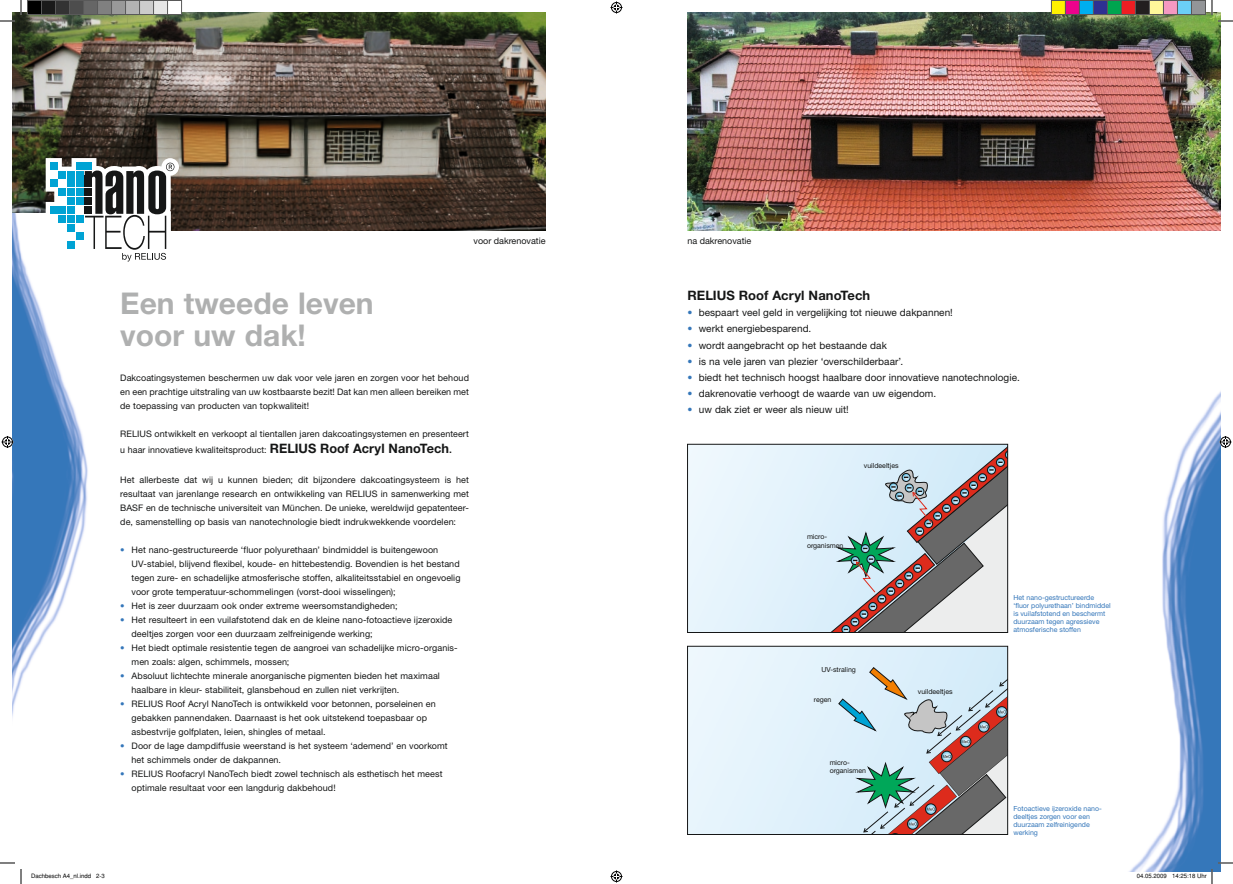
<style>
.page{position:relative;width:1233px;height:884px;background:#fff}
.page>*{position:absolute;margin:0;border:0;box-sizing:border-box;transform-origin:0 0}
.t1{font:700 30px/32px "Helvetica Neue LT";color:#afb0b0}
.t2{font:700 13px "Helvetica Neue LT";letter-spacing:.005em;color:#151616}
.t3{font:10px "Helvetica Neue LT";letter-spacing:.005em;color:#151616}
.t4{font:9px/14px "Helvetica Neue LT";letter-spacing:.01em;color:#151616}
.t5{font:7px/8px "Helvetica Neue LT";color:#3577ba}
.t6{font:7px/8.4px "Helvetica Neue LT";color:#151616}
.t7{font:6px "Helvetica";color:#000}
.s1{font-weight:700;font-size:13px}
.s2{font-size:13px}
.s3{color:#3577ba}
</style>
<div class="page">
<img style="left:12px;top:12px;width:533px;height:219px">
<img style="left:1130px;top:392px;width:90px;height:479px">
<img style="left:12px;top:213px;width:76px;height:505px">
<svg style="left:46px;top:158px;width:133px;height:108px"></svg>
<div style="left:687px;top:444px;width:320px;height:188px;background:#e7f4fc"></div>
<svg style="left:786px;top:444px;width:222px;height:188px"></svg>
<div style="left:687px;top:444px;width:320px;height:189px;border:1px solid #151616"></div>
<svg style="left:798px;top:665px;width:207px;height:168px;background:#bdc7cd"></svg>
<div style="left:687px;top:646px;width:320px;height:189px;border:1px solid #151616"></div>
<img style="left:687px;top:12px;width:533px;height:219px">
<svg style="left:1218px;top:20px;width:15px;height:2px"></svg>
<svg style="left:1218px;top:862px;width:15px;height:2px"></svg>
<svg style="left:0;top:0;width:22px;height:22px"></svg>
<svg style="left:0;top:862px;width:22px;height:22px"></svg>
<svg style="left:1211px;top:0;width:1px;height:15px"></svg>
<svg style="left:610px;top:2px;width:12px;height:12px"></svg>
<svg style="left:610px;top:870px;width:12px;height:12px"></svg>
<svg style="left:2px;top:436px;width:12px;height:12px"></svg>
<svg style="left:1219px;top:436px;width:12px;height:12px"></svg>
<div style="left:28px;top:0;width:14px;height:14px;background:#000"></div>
<div style="left:27px;top:0;width:15px;height:15px;border:1px solid #595959"></div>
<div style="left:42px;top:0;width:14px;height:14px;background:#1a1a1a"></div>
<div style="left:41px;top:0;width:15px;height:15px;border:1px solid #595959"></div>
<div style="left:56px;top:0;width:14px;height:14px;background:#333"></div>
<div style="left:55px;top:0;width:15px;height:15px;border:1px solid #595959"></div>
<div style="left:70px;top:0;width:14px;height:14px;background:#4d4d4d"></div>
<div style="left:69px;top:0;width:15px;height:15px;border:1px solid #595959"></div>
<div style="left:84px;top:0;width:14px;height:14px;background:#666"></div>
<div style="left:83px;top:0;width:15px;height:15px;border:1px solid #595959"></div>
<div style="left:98px;top:0;width:14px;height:14px;background:#808080"></div>
<div style="left:97px;top:0;width:15px;height:15px;border:1px solid #595959"></div>
<div style="left:112px;top:0;width:14px;height:14px;background:#999"></div>
<div style="left:111px;top:0;width:15px;height:15px;border:1px solid #595959"></div>
<div style="left:126px;top:0;width:14px;height:14px;background:#b3b3b3"></div>
<div style="left:125px;top:0;width:15px;height:15px;border:1px solid #595959"></div>
<div style="left:140px;top:0;width:14px;height:14px;background:#ccc"></div>
<div style="left:139px;top:0;width:15px;height:15px;border:1px solid #595959"></div>
<div style="left:154px;top:0;width:14px;height:14px;background:#e6e6e6"></div>
<div style="left:153px;top:0;width:15px;height:15px;border:1px solid #595959"></div>
<div style="left:168px;top:0;width:14px;height:14px;background:#fff"></div>
<div style="left:167px;top:0;width:15px;height:15px;border:1px solid #595959"></div>
<div style="left:1051px;top:0;width:14px;height:14px;background:#fff101"></div>
<div style="left:1051px;top:0;width:15px;height:15px;border:1px solid #595959"></div>
<div style="left:1065px;top:0;width:14px;height:14px;background:#ed028c"></div>
<div style="left:1065px;top:0;width:15px;height:15px;border:1px solid #595959"></div>
<div style="left:1079px;top:0;width:14px;height:14px;background:#00aeef"></div>
<div style="left:1079px;top:0;width:15px;height:15px;border:1px solid #595959"></div>
<div style="left:1093px;top:0;width:14px;height:14px;background:#2e3092"></div>
<div style="left:1093px;top:0;width:15px;height:15px;border:1px solid #595959"></div>
<div style="left:1107px;top:0;width:14px;height:14px;background:#00a54f"></div>
<div style="left:1107px;top:0;width:15px;height:15px;border:1px solid #595959"></div>
<div style="left:1121px;top:0;width:14px;height:14px;background:#ee1d23"></div>
<div style="left:1121px;top:0;width:15px;height:15px;border:1px solid #595959"></div>
<div style="left:1135px;top:0;width:14px;height:14px;background:#231f20"></div>
<div style="left:1135px;top:0;width:15px;height:15px;border:1px solid #595959"></div>
<div style="left:1149px;top:0;width:14px;height:14px;background:#fff79a"></div>
<div style="left:1149px;top:0;width:15px;height:15px;border:1px solid #595959"></div>
<div style="left:1163px;top:0;width:14px;height:14px;background:#f499c2"></div>
<div style="left:1163px;top:0;width:15px;height:15px;border:1px solid #595959"></div>
<div style="left:1177px;top:0;width:14px;height:14px;background:#6bcff6"></div>
<div style="left:1177px;top:0;width:15px;height:15px;border:1px solid #595959"></div>
<div style="left:1191px;top:0;width:14px;height:14px;background:#939598"></div>
<div style="left:1191px;top:0;width:15px;height:15px;border:1px solid #595959"></div>
<svg style="left:1136px;top:869px;width:76px;height:15px"></svg>
<p class="t4" style="left:473px;top:234px;width:74px">voor dakrenovatie</p>
<p class="t4" style="left:687px;top:234px;width:66px">na dakrenovatie</p>
<h1 class="t1" style="left:120px;top:286px;width:255px">Een tweede leven voor uw dak!</h1>
<p class="t4" style="left:120px;top:370px;width:350px;text-align:justify">Dakcoatingsystemen beschermen uw dak voor vele jaren en zorgen voor het behoud en een prachtige uitstraling van uw kostbaarste bezit! Dat kan men alleen bereiken met de toepassing van producten van topkwaliteit!</p>
<p class="t4" style="left:120px;top:425px;width:350px;line-height:16px">RELIUS ontwikkelt en verkoopt al tientallen jaren dakcoatingsystemen en presenteert u haar innovatieve kwaliteitsproduct: <span class="s1">RELIUS Roof Acryl NanoTech</span><span class="s2">.</span></p>
<p class="t4" style="left:120px;top:472px;width:350px;text-align:justify">Het allerbeste dat wij u kunnen bieden; dit bijzondere dakcoatingsysteem is het resultaat van jarenlange research en ontwikkeling van RELIUS in samenwerking met BASF en de technische universiteit van München. De unieke, wereldwijd gepatenteer&shy;de, samenstelling op basis van nanotechnologie biedt indrukwekkende voordelen:</p>
<p class="t4" style="left:132px;top:542px;width:330px;text-indent:-11px"><span class="s3">•</span> Het nano-gestructureerde ‘fluor polyurethaan’ bindmiddel is buitengewoon UV-stabiel, blijvend flexibel, koude- en hittebestendig. Bovendien is het bestand tegen zure- en schadelijke atmosferische stoffen, alkaliteitsstabiel en ongevoelig voor grote temperatuur-schommelingen (vorst-dooi wisselingen);</p>
<p class="t4" style="left:120px;top:598px;width:279px"><span class="s3">•</span> Het is zeer duurzaam ook onder extreme weersomstandigheden;</p>
<p class="t4" style="left:132px;top:612px;width:322px;text-indent:-11px"><span class="s3">•</span> Het resulteert in een vuilafstotend dak en de kleine nano-fotoactieve ijzeroxide deeltjes zorgen voor een duurzaam zelfreinigende werking;</p>
<p class="t4" style="left:132px;top:640px;width:327px;text-indent:-11px"><span class="s3">•</span> Het biedt optimale resistentie tegen de aangroei van schadelijke micro-organis&shy;men zoals: algen, schimmels, mossen;</p>
<p class="t4" style="left:132px;top:668px;width:310px;text-indent:-11px"><span class="s3">•</span> Absoluut lichtechte minerale anorganische pigmenten bieden het maximaal haalbare in kleur- stabiliteit, glansbehoud en zullen niet verkrijten.</p>
<p class="t4" style="left:132px;top:696px;width:306px;text-indent:-11px"><span class="s3">•</span> RELIUS Roof Acryl NanoTech is ontwikkeld voor betonnen, porseleinen en gebakken pannendaken. Daarnaast is het ook uitstekend toepasbaar op asbestvrije golfplaten, leien, shingles of metaal.</p>
<p class="t4" style="left:132px;top:738px;width:318px;text-indent:-11px"><span class="s3">•</span> Door de lage dampdiffusie weerstand is het systeem ‘ademend’ en voorkomt het schimmels onder de dakpannen.</p>
<p class="t4" style="left:132px;top:766px;width:312px;text-indent:-11px"><span class="s3">•</span> RELIUS Roofacryl NanoTech biedt zowel technisch als esthetisch het meest optimale resultaat voor een langdurig dakbehoud!</p>
<h2 class="t2" style="left:687px;top:288px;width:184px">RELIUS Roof Acryl NanoTech</h2>
<p class="t3" style="left:687px;top:307px;width:267px"><span class="s3">•</span> bespaart veel geld in vergelijking tot nieuwe dakpannen!</p>
<p class="t3" style="left:687px;top:323px;width:125px"><span class="s3">•</span> werkt energiebesparend.</p>
<p class="t3" style="left:687px;top:339px;width:201px"><span class="s3">•</span> wordt aangebracht op het bestaande dak</p>
<p class="t3" style="left:687px;top:355px;width:217px"><span class="s3">•</span> is na vele jaren van plezier ‘overschilderbaar’.</p>
<p class="t3" style="left:687px;top:371px;width:334px"><span class="s3">•</span> biedt het technisch hoogst haalbare door innovatieve nanotechnologie.</p>
<p class="t3" style="left:687px;top:387px;width:250px"><span class="s3">•</span> dakrenovatie verhoogt de waarde van uw eigendom.</p>
<p class="t3" style="left:687px;top:403px;width:163px"><span class="s3">•</span> uw dak ziet er weer als nieuw uit!</p>
<p class="t6" style="left:864px;top:462px;width:36px">vuildeeltjes</p>
<p class="t6" style="left:807px;top:533px;width:38px">micro&shy;organismen</p>
<p class="t6" style="left:821px;top:666px;width:36px">UV-straling</p>
<p class="t6" style="left:814px;top:696px;width:19px">regen</p>
<p class="t6" style="left:829px;top:758px;width:38px">micro&shy;organismen</p>
<p class="t6" style="left:918px;top:687px;width:36px">vuildeeltjes</p>
<p class="t5" style="left:1013px;top:594px;width:99px">Het nano-gestructureerde ‘fluor polyurethaan’ bindmiddel is vuilafstotend en beschermt duurzaam tegen agressieve atmosferische stoffen</p>
<p class="t5" style="left:1013px;top:804px;width:90px">Fotoactieve ijzeroxide nano&shy;deeltjes zorgen voor een duurzaam zelfreinigende werking</p>
<p class="t7" style="left:31px;top:872px;width:75px">Dachbesch A4_nl.indd 2-3</p>
<p class="t7" style="left:1137px;top:872px;width:71px">04.05.2009 14:25:18 Uhr</p>
</div>
